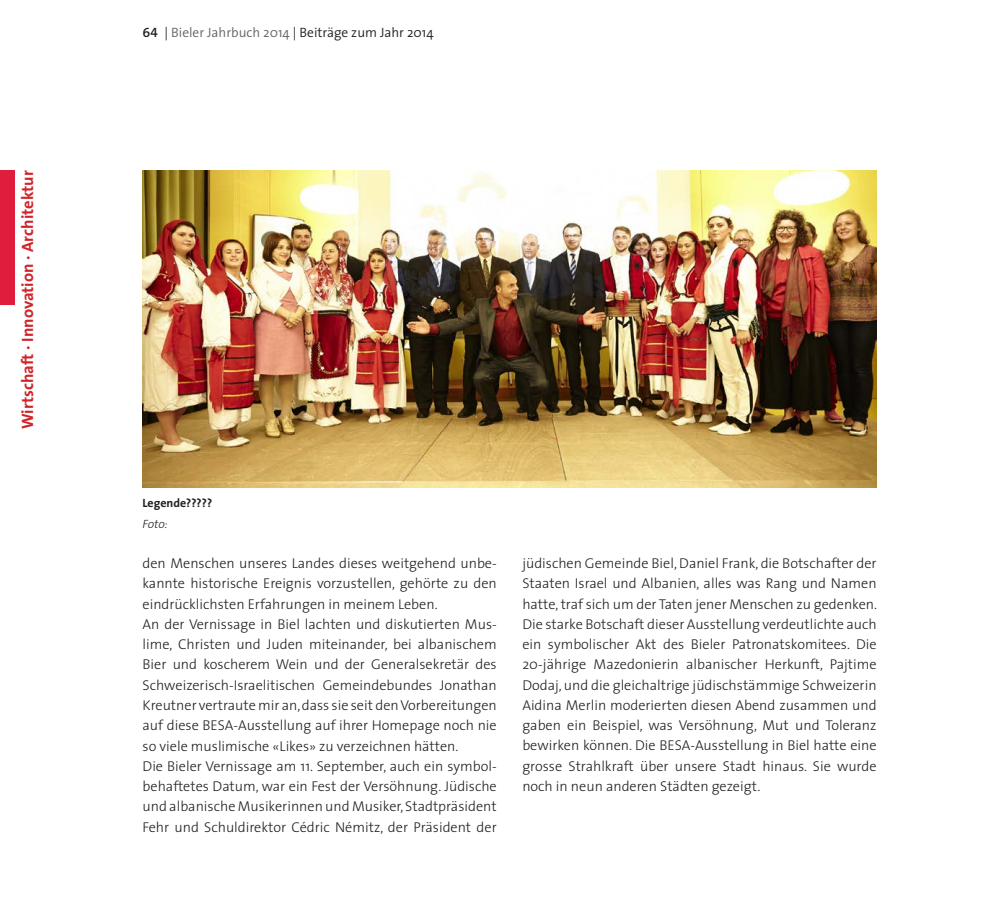
<style>
.page{position:relative;width:1000px;height:915px;background:#fff}
.page>*{position:absolute;margin:0;border:0;box-sizing:border-box;transform-origin:0 0}
.t1{font:700 16.5px "The Sans";color:#d1232a}
.t2{font:300 14.25px/20.2px "The Sans";color:#231f20}
.t3{font:300 13.5px "The Sans";color:#231f20}
.t4{font:700 12px "The Sans";color:#231f20}
.t5{font:italic 300 12px "The Sans";color:#231f20}
.s1{font-family:"The Sans Semi Bold Caps";font-weight:400}
.s2{color:#636366}
</style>
<div class="page">
<div style="left:0;top:170px;width:15px;height:134px;background:#de1e3c"></div>
<img style="left:142px;top:170px;width:734px;height:317px">
<p class="t1" style="left:14px;top:429px;width:260px;rotate:-90deg">Wirtschaft · Innovation · Architektur</p>
<p class="t3" style="left:142px;top:22px;width:292px"><span class="s1">64</span> | <span class="s2">Bieler Jahrbuch 2014</span> | Beiträge zum Jahr 2014</p>
<p class="t4" style="left:142px;top:493px;width:71px">Legende?????</p>
<p class="t5" style="left:142px;top:513px;width:27px">Foto:</p>
<p class="t2" style="left:142px;top:552px;width:355px">den Menschen unseres Landes dieses weitgehend unbe&shy;kannte historische Ereignis vorzustellen, gehörte zu den eindrücklichsten Erfahrungen in meinem Leben.<br>An der Vernissage in Biel lachten und diskutierten Mus&shy;lime, Christen und Juden miteinander, bei albanischem Bier und koscherem Wein und der Generalsekretär des Schweizerisch-Israelitischen Gemeindebundes Jonathan Kreutner vertraute mir an, dass sie seit den Vorbereitungen auf diese BESA-Ausstellung auf ihrer Homepage noch nie so viele muslimische «Likes» zu verzeichnen hätten.<br>Die Bieler Vernissage am 11. September, auch ein symbol&shy;behaftetes Datum, war ein Fest der Versöhnung. Jüdische und albanische Musikerinnen und Musiker, Stadtpräsident Fehr und Schuldirektor Cédric Némitz, der Präsident der</p>
<p class="t2" style="left:522px;top:552px;width:356px;text-align:justify">jüdischen Gemeinde Biel, Daniel Frank, die Botschafter der Staaten Israel und Albanien, alles was Rang und Namen hatte, traf sich um der Taten jener Menschen zu gedenken.<br>Die starke Botschaft dieser Ausstellung verdeutlichte auch ein symbolischer Akt des Bieler Patronatskomitees. Die 20-jährige Mazedonierin albanischer Herkunft, Pajtime Dodaj, und die gleichaltrige jüdischstämmige Schweizerin Aidina Merlin moderierten diesen Abend zusammen und gaben ein Beispiel, was Versöhnung, Mut und Toleranz bewirken können. Die BESA-Ausstellung in Biel hatte eine grosse Strahlkraft über unsere Stadt hinaus. Sie wurde noch in neun anderen Städten gezeigt.</p>
</div>
